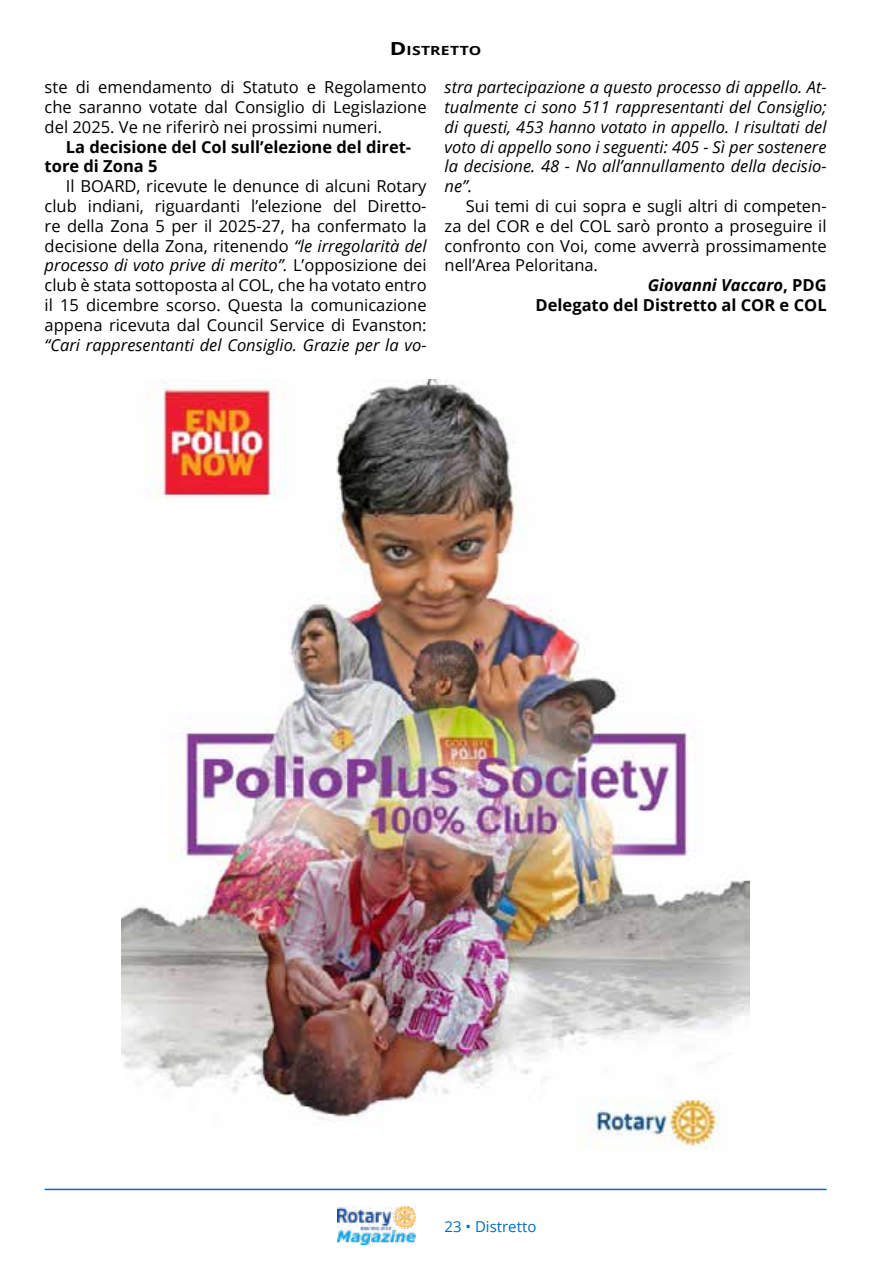
<style>
.page{position:relative;width:893px;height:1263px;background:#fff}
.page>*{position:absolute;margin:0;border:0;box-sizing:border-box;transform-origin:0 0}
.t1{font:16.5px "Open Sans";color:#000}
.t2{font:italic 16.5px "Open Sans";color:#000}
.t3{font:700 16.5px "Open Sans";color:#000}
.t4{font:italic 700 16.5px "Open Sans";color:#000}
.t5{font:15px "Open Sans";color:#006db8}
.t6{font:700 12.6px "Open Sans";letter-spacing:.015em;color:#000;scale:1.25 1}
.s1{font-size:18px}
.s2{font-style:italic}
.s3{font-style:normal}
</style>
<div class="page">
<img style="left:337px;top:1206px;width:79px;height:39px">
<hr style="left:45px;top:1189px;width:782px;height:1px;background:#006db8">
<img style="left:121px;top:380px;width:629px;height:769px">
<p class="t6" style="left:390px;top:42px;width:75px"><span class="s1">D</span>ISTRETTO</p>
<p class="t1" style="left:45px;top:76px;width:383px">ste di emendamento di Statuto e Regolamento</p>
<p class="t1" style="left:45px;top:96px;width:383px">che saranno votate dal Consiglio di Legislazione</p>
<p class="t1" style="left:45px;top:115px;width:339px">del 2025. Ve ne riferirò nei prossimi numeri.</p>
<p class="t3" style="left:66px;top:135px;width:347px">La decisione del Col sull’elezione del diret-</p>
<p class="t3" style="left:45px;top:155px;width:114px">tore di Zona 5</p>
<p class="t1" style="left:66px;top:175px;width:362px">Il BOARD, ricevute le denunce di alcuni Rotary</p>
<p class="t1" style="left:45px;top:195px;width:383px">club indiani, riguardanti l’elezione del Diretto-</p>
<p class="t1" style="left:45px;top:214px;width:383px">re della Zona 5 per il 2025-27, ha confermato la</p>
<p class="t1" style="left:45px;top:234px;width:383px">decisione della Zona, ritenendo <span class="s2">“le irregolarità del</span></p>
<p class="t2" style="left:45px;top:254px;width:383px">processo di voto prive di merito”. <span class="s3">L’opposizione dei</span></p>
<p class="t1" style="left:45px;top:274px;width:383px">club è stata sottoposta al COL, che ha votato entro</p>
<p class="t1" style="left:45px;top:294px;width:383px">il 15 dicembre scorso. Questa la comunicazione</p>
<p class="t1" style="left:45px;top:313px;width:383px">appena ricevuta dal Council Service di Evanston:</p>
<p class="t2" style="left:45px;top:333px;width:383px">“Cari rappresentanti del Consiglio. Grazie per la vo-</p>
<p class="t2" style="left:445px;top:76px;width:383px">stra partecipazione a questo processo di appello. At-</p>
<p class="t2" style="left:445px;top:96px;width:383px">tualmente ci sono 511 rappresentanti del Consiglio;</p>
<p class="t2" style="left:445px;top:115px;width:383px">di questi, 453 hanno votato in appello. I risultati del</p>
<p class="t2" style="left:445px;top:135px;width:383px">voto di appello sono i seguenti: 405 - Sì per sostenere</p>
<p class="t2" style="left:445px;top:155px;width:383px">la decisione. 48 - No all’annullamento della decisio-</p>
<p class="t2" style="left:445px;top:175px;width:29px">ne”.</p>
<p class="t1" style="left:466px;top:195px;width:362px">Sui temi di cui sopra e sugli altri di competen-</p>
<p class="t1" style="left:445px;top:214px;width:383px">za del COR e del COL sarò pronto a proseguire il</p>
<p class="t1" style="left:445px;top:234px;width:383px">confronto con Voi, come avverrà prossimamente</p>
<p class="t1" style="left:445px;top:254px;width:155px">nell’Area Peloritana.</p>
<p class="t4" style="left:648px;top:273px;width:180px">Giovanni Vaccaro<span class="s3">, PDG</span></p>
<p class="t3" style="left:536px;top:293px;width:293px">Delegato del Distretto al COR e COL</p>
<p class="t5" style="left:444px;top:1216px;width:93px">23 • Distretto</p>
</div>
